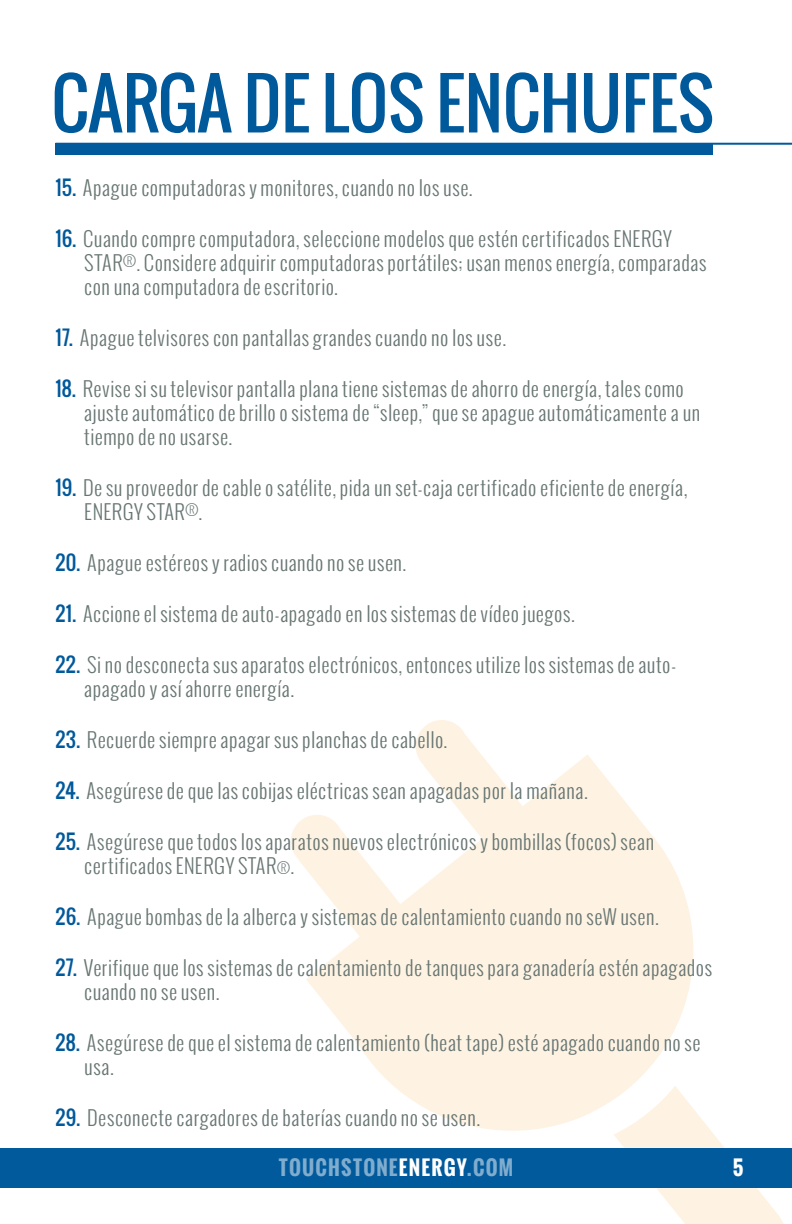
<style>
.page{position:relative;width:792px;height:1224px;background:#fff}
.page>*{position:absolute;margin:0;border:0;box-sizing:border-box;transform-origin:0 0}
.t1{font:68px "Oswald";color:#00599b}
.ListCopy{font:300 20px/24px "Oswald";letter-spacing:.02em;color:#687673}
.t2{font:700 20px "Oswald";letter-spacing:.06em;color:#80acce}
.t3{font:700 20px "Oswald";color:#fff}
.s1{font-weight:400;color:#00599b}
.s2{color:#fff}
</style>
<div class="page">
<svg style="left:291px;top:720px;width:493px;height:504px"></svg>
<div style="left:56px;top:143px;width:657px;height:11px;background:#005a9c"></div>
<hr style="left:56px;top:143px;width:736px;height:2px;background:#005a9c">
<div style="left:0;top:1148px;width:792px;height:40px;background:#005a9c"></div>
<p class="t1" style="left:52px;top:52px;width:664px">CARGA DE LOS ENCHUFES</p>
<p class="ListCopy" style="left:56px;top:175px;width:419px"><span class="s1">15.</span> Apague computadoras y monitores, cuando no los use.</p>
<p class="ListCopy" style="left:84px;top:226px;width:624px;text-indent:-29px"><span class="s1">16.</span> Cuando compre computadora, seleccione modelos que estén certificados ENERGY<br>STAR®. Considere adquirir computadoras portátiles; usan menos energía, comparadas con una computadora de escritorio.</p>
<p class="ListCopy" style="left:56px;top:325px;width:452px"><span class="s1">17.</span> Apague telvisores con pantallas grandes cuando no los use.</p>
<p class="ListCopy" style="left:84px;top:376px;width:617px;text-indent:-29px"><span class="s1">18.</span> Revise si su televisor pantalla plana tiene sistemas de ahorro de energía, tales como ajuste automático de brillo o sistema de “sleep,” que se apague automáticamente a un tiempo de no usarse.</p>
<p class="ListCopy" style="left:84px;top:475px;width:605px;text-indent:-29px"><span class="s1">19.</span> De su proveedor de cable o satélite, pida un set-caja certificado eficiente de energía,<br>ENERGY STAR®.</p>
<p class="ListCopy" style="left:56px;top:550px;width:353px"><span class="s1">20.</span> Apague estéreos y radios cuando no se usen.</p>
<p class="ListCopy" style="left:56px;top:601px;width:521px"><span class="s1">21.</span> Accione el sistema de auto-apagado en los sistemas de vídeo juegos.</p>
<p class="ListCopy" style="left:84px;top:652px;width:593px;text-indent:-29px"><span class="s1">22.</span> Si no desconecta sus aparatos electrónicos, entonces utilize los sistemas de auto&shy;apagado y así ahorre energía.</p>
<p class="ListCopy" style="left:56px;top:727px;width:394px"><span class="s1">23.</span> Recuerde siempre apagar sus planchas de cabello.</p>
<p class="ListCopy" style="left:56px;top:778px;width:534px"><span class="s1">24.</span> Asegúrese de que las cobijas eléctricas sean apagadas por la mañana.</p>
<p class="ListCopy" style="left:84px;top:829px;width:572px;text-indent:-29px"><span class="s1">25.</span> Asegúrese que todos los aparatos nuevos electrónicos y bombillas (focos) sean certificados ENERGY STAR®.</p>
<p class="ListCopy" style="left:56px;top:904px;width:605px"><span class="s1">26.</span> Apague bombas de la alberca y sistemas de calentamiento cuando no seW usen.</p>
<p class="ListCopy" style="left:84px;top:955px;width:629px;text-indent:-29px"><span class="s1">27.</span> Verifique que los sistemas de calentamiento de tanques para ganadería estén apagados cuando no se usen.</p>
<p class="ListCopy" style="left:84px;top:1030px;width:618px;text-indent:-29px"><span class="s1">28.</span> Asegúrese de que el sistema de calentamiento (heat tape) esté apagado cuando no se usa.</p>
<p class="ListCopy" style="left:56px;top:1105px;width:426px"><span class="s1">29.</span> Desconecte cargadores de baterías cuando no se usen.</p>
<p class="t2" style="left:279px;top:1153px;width:236px">TOUCHSTONE<span class="s2">ENERGY</span>.COM</p>
<p class="t3" style="left:732px;top:1153px;width:13px">5</p>
</div>
